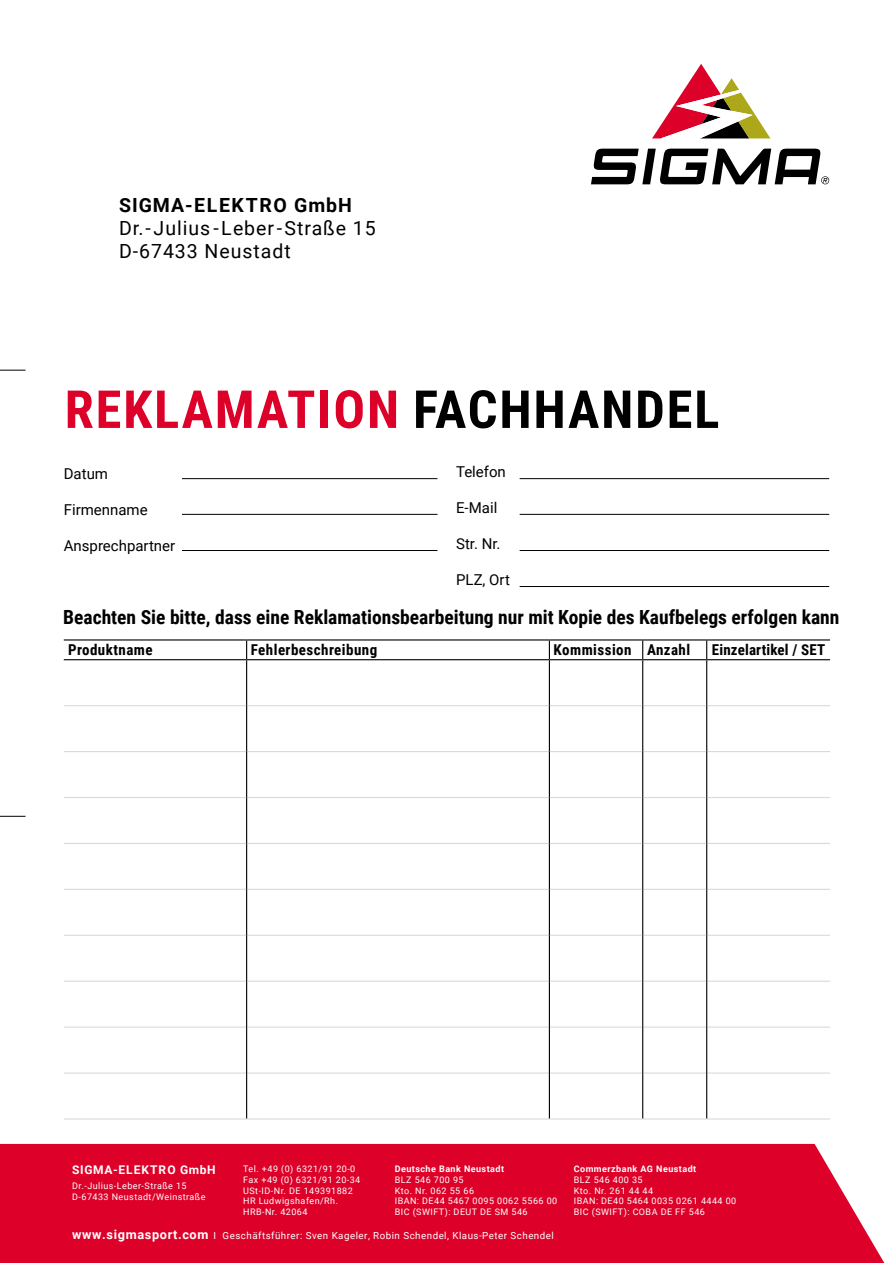
<style>
.page{position:relative;width:893px;height:1263px;background:#fff}
.page>*{position:absolute;margin:0;border:0;box-sizing:border-box;transform-origin:0 0}
.t1{font:700 52.5px "Roboto Condensed";letter-spacing:.035em;color:#dd0029}
.t2{font:700 19.5px "Roboto Condensed";color:#000}
.t3{font:19.5px/23.4px "Roboto";letter-spacing:.05em;color:#000}
.t4{font:700 19.5px "Roboto";letter-spacing:.06em;color:#000}
.t5{font:15px "Roboto";color:#000}
.t6{font:700 15px "Roboto Condensed";letter-spacing:.03em;color:#000}
.t7{font:700 15px "Roboto Condensed";letter-spacing:.01em;color:#000}
.t8{font:700 12px "Roboto";letter-spacing:.06em;color:#fff}
.t9{font:9.75px "Roboto";letter-spacing:.05em;color:#fff}
.t10{font:9px/10.8px "Roboto";letter-spacing:.05em;color:#fff}
.t11{font:700 9px "Roboto";letter-spacing:.05em;color:#fff}
.s1{color:#000}
.s2{font-weight:700;font-size:12.75px}
</style>
<div class="page">
<div style="left:0;top:1144px;width:884px;height:119px;background:#dd0029"></div>
<svg style="left:591px;top:149px;width:238px;height:35px"></svg>
<svg style="left:652px;top:64px;width:118px;height:74px"></svg>
<hr style="left:64px;top:639px;width:183px;height:1px;background:#000">
<hr style="left:247px;top:639px;width:302px;height:1px;background:#000">
<svg style="left:246px;top:640px;width:1px;height:19px"></svg>
<hr style="left:549px;top:639px;width:94px;height:1px;background:#000">
<hr style="left:643px;top:639px;width:64px;height:1px;background:#000">
<hr style="left:707px;top:639px;width:123px;height:1px;background:#000">
<hr style="left:64px;top:659px;width:183px;height:1px;background:#000">
<hr style="left:247px;top:659px;width:302px;height:1px;background:#000">
<hr style="left:549px;top:659px;width:94px;height:1px;background:#000">
<hr style="left:643px;top:659px;width:64px;height:1px;background:#000">
<hr style="left:707px;top:659px;width:123px;height:1px;background:#000">
<hr style="left:64px;top:705px;width:182px;height:1px;background:#dadada">
<hr style="left:247px;top:705px;width:302px;height:1px;background:#dadada">
<hr style="left:550px;top:705px;width:92px;height:1px;background:#dadada">
<hr style="left:643px;top:705px;width:63px;height:1px;background:#dadada">
<hr style="left:707px;top:705px;width:123px;height:1px;background:#dadada">
<hr style="left:64px;top:751px;width:182px;height:1px;background:#dadada">
<hr style="left:247px;top:751px;width:302px;height:1px;background:#dadada">
<hr style="left:550px;top:751px;width:92px;height:1px;background:#dadada">
<hr style="left:643px;top:751px;width:63px;height:1px;background:#dadada">
<hr style="left:707px;top:751px;width:123px;height:1px;background:#dadada">
<hr style="left:64px;top:797px;width:182px;height:1px;background:#dadada">
<hr style="left:247px;top:797px;width:302px;height:1px;background:#dadada">
<hr style="left:550px;top:797px;width:92px;height:1px;background:#dadada">
<hr style="left:643px;top:797px;width:63px;height:1px;background:#dadada">
<hr style="left:707px;top:797px;width:123px;height:1px;background:#dadada">
<hr style="left:64px;top:843px;width:182px;height:1px;background:#dadada">
<hr style="left:247px;top:843px;width:302px;height:1px;background:#dadada">
<hr style="left:550px;top:843px;width:92px;height:1px;background:#dadada">
<hr style="left:643px;top:843px;width:63px;height:1px;background:#dadada">
<hr style="left:707px;top:843px;width:123px;height:1px;background:#dadada">
<hr style="left:64px;top:889px;width:182px;height:1px;background:#dadada">
<hr style="left:247px;top:889px;width:302px;height:1px;background:#dadada">
<hr style="left:550px;top:889px;width:92px;height:1px;background:#dadada">
<hr style="left:643px;top:889px;width:63px;height:1px;background:#dadada">
<hr style="left:707px;top:889px;width:123px;height:1px;background:#dadada">
<hr style="left:64px;top:935px;width:182px;height:1px;background:#dadada">
<hr style="left:247px;top:935px;width:302px;height:1px;background:#dadada">
<hr style="left:550px;top:935px;width:92px;height:1px;background:#dadada">
<hr style="left:643px;top:935px;width:63px;height:1px;background:#dadada">
<hr style="left:707px;top:935px;width:123px;height:1px;background:#dadada">
<hr style="left:64px;top:981px;width:182px;height:1px;background:#dadada">
<hr style="left:247px;top:981px;width:302px;height:1px;background:#dadada">
<hr style="left:550px;top:981px;width:92px;height:1px;background:#dadada">
<hr style="left:643px;top:981px;width:63px;height:1px;background:#dadada">
<hr style="left:707px;top:981px;width:123px;height:1px;background:#dadada">
<hr style="left:64px;top:1026px;width:182px;height:2px;background:#dadada">
<hr style="left:247px;top:1026px;width:302px;height:2px;background:#dadada">
<hr style="left:550px;top:1026px;width:92px;height:2px;background:#dadada">
<hr style="left:643px;top:1026px;width:63px;height:2px;background:#dadada">
<hr style="left:707px;top:1026px;width:123px;height:2px;background:#dadada">
<hr style="left:64px;top:1072px;width:182px;height:2px;background:#dadada">
<hr style="left:247px;top:1072px;width:302px;height:2px;background:#dadada">
<hr style="left:550px;top:1072px;width:92px;height:2px;background:#dadada">
<hr style="left:643px;top:1072px;width:63px;height:2px;background:#dadada">
<hr style="left:707px;top:1072px;width:123px;height:2px;background:#dadada">
<hr style="left:64px;top:1118px;width:183px;height:1px;background:#dadada">
<hr style="left:247px;top:1118px;width:302px;height:1px;background:#dadada">
<hr style="left:549px;top:1118px;width:94px;height:1px;background:#dadada">
<hr style="left:643px;top:1118px;width:64px;height:1px;background:#dadada">
<hr style="left:707px;top:1118px;width:123px;height:1px;background:#dadada">
<svg style="left:549px;top:640px;width:1px;height:19px"></svg>
<svg style="left:642px;top:640px;width:1px;height:19px"></svg>
<svg style="left:706px;top:640px;width:1px;height:19px"></svg>
<hr style="left:549px;top:660px;width:1px;height:46px;background:#000">
<hr style="left:642px;top:660px;width:1px;height:46px;background:#000">
<hr style="left:706px;top:660px;width:1px;height:46px;background:#000">
<hr style="left:549px;top:706px;width:1px;height:45px;background:#000">
<hr style="left:642px;top:706px;width:1px;height:45px;background:#000">
<hr style="left:706px;top:706px;width:1px;height:45px;background:#000">
<hr style="left:549px;top:751px;width:1px;height:46px;background:#000">
<hr style="left:642px;top:751px;width:1px;height:46px;background:#000">
<hr style="left:706px;top:751px;width:1px;height:46px;background:#000">
<hr style="left:549px;top:797px;width:1px;height:46px;background:#000">
<hr style="left:642px;top:797px;width:1px;height:46px;background:#000">
<hr style="left:706px;top:797px;width:1px;height:46px;background:#000">
<hr style="left:549px;top:843px;width:1px;height:46px;background:#000">
<hr style="left:642px;top:843px;width:1px;height:46px;background:#000">
<hr style="left:706px;top:843px;width:1px;height:46px;background:#000">
<hr style="left:549px;top:889px;width:1px;height:46px;background:#000">
<hr style="left:642px;top:889px;width:1px;height:46px;background:#000">
<hr style="left:706px;top:889px;width:1px;height:46px;background:#000">
<hr style="left:549px;top:935px;width:1px;height:46px;background:#000">
<hr style="left:642px;top:935px;width:1px;height:46px;background:#000">
<hr style="left:706px;top:935px;width:1px;height:46px;background:#000">
<hr style="left:549px;top:981px;width:1px;height:46px;background:#000">
<hr style="left:642px;top:981px;width:1px;height:46px;background:#000">
<hr style="left:706px;top:981px;width:1px;height:46px;background:#000">
<hr style="left:549px;top:1027px;width:1px;height:46px;background:#000">
<hr style="left:642px;top:1027px;width:1px;height:46px;background:#000">
<hr style="left:706px;top:1027px;width:1px;height:46px;background:#000">
<hr style="left:549px;top:1073px;width:1px;height:45px;background:#000">
<hr style="left:642px;top:1073px;width:1px;height:45px;background:#000">
<hr style="left:706px;top:1073px;width:1px;height:45px;background:#000">
<hr style="left:246px;top:660px;width:1px;height:46px;background:#000">
<hr style="left:246px;top:706px;width:1px;height:45px;background:#000">
<hr style="left:246px;top:751px;width:1px;height:46px;background:#000">
<hr style="left:246px;top:797px;width:1px;height:46px;background:#000">
<hr style="left:246px;top:843px;width:1px;height:46px;background:#000">
<hr style="left:246px;top:889px;width:1px;height:46px;background:#000">
<hr style="left:246px;top:935px;width:1px;height:46px;background:#000">
<hr style="left:246px;top:981px;width:1px;height:46px;background:#000">
<hr style="left:246px;top:1027px;width:1px;height:46px;background:#000">
<hr style="left:246px;top:1073px;width:1px;height:45px;background:#000">
<svg style="left:0;top:370px;width:26px;height:1px"></svg>
<svg style="left:0;top:816px;width:26px;height:1px"></svg>
<hr style="left:520px;top:478px;width:309px;height:1px;background:#000">
<hr style="left:520px;top:514px;width:309px;height:1px;background:#000">
<hr style="left:520px;top:550px;width:309px;height:1px;background:#000">
<hr style="left:520px;top:586px;width:309px;height:1px;background:#000">
<hr style="left:182px;top:478px;width:255px;height:1px;background:#000">
<hr style="left:182px;top:514px;width:255px;height:1px;background:#000">
<hr style="left:182px;top:550px;width:255px;height:1px;background:#000">
<h2 class="t4" style="left:119px;top:191px;width:234px">SIGMA-ELEKTRO GmbH</h2>
<h2 class="t3" style="left:119px;top:216px;width:258px">Dr.-Julius -Leber-Straße 15<br>D-67433 Neustadt</h2>
<h1 class="t1" style="left:65px;top:372px;width:656px">REKLAMATION <span class="s1">FACHHANDEL</span></h1>
<h3 class="t5" style="left:456px;top:461px;width:51px">Telefon</h3>
<h3 class="t5" style="left:456px;top:497px;width:43px">E-Mail</h3>
<h3 class="t5" style="left:456px;top:533px;width:46px">Str. Nr.</h3>
<h3 class="t5" style="left:456px;top:569px;width:55px">PLZ, Ort</h3>
<h2 class="t2" style="left:63px;top:604px;width:778px">Beachten Sie bitte, dass eine Reklamationsbearbeitung nur mit Kopie des Kaufbelegs erfolgen kann</h2>
<h3 class="t6" style="left:68px;top:640px;width:86px">Produktname</h3>
<h3 class="t6" style="left:251px;top:640px;width:128px">Fehlerbeschreibung</h3>
<h3 class="t6" style="left:554px;top:640px;width:138px">Kommission Anzahl</h3>
<h3 class="t7" style="left:712px;top:640px;width:115px">Einzelartikel / SET</h3>
<h3 class="t5" style="left:64px;top:463px;width:46px">Datum</h3>
<h3 class="t5" style="left:64px;top:499px;width:85px">Firmenname</h3>
<h3 class="t5" style="left:64px;top:535px;width:113px">Ansprechpartner</h3>
<h3 class="t8" style="left:72px;top:1161px;width:145px">SIGMA-ELEKTRO GmbH</h3>
<p class="t10" style="left:72px;top:1180px;width:135px">Dr.-Julius-Leber-Straße 15<br>D-67433 Neustadt/Weinstraße</p>
<p class="t10" style="left:243px;top:1163px;width:119px">Tel. +49 (0) 6321/91 20-0<br>Fax +49 (0) 6321/91 20-34<br>USt-ID-Nr. DE 149391882<br>HR Ludwigshafen/Rh.<br>HRB-Nr. 42064</p>
<p class="t11" style="left:395px;top:1162px;width:111px">Deutsche Bank Neustadt</p>
<p class="t10" style="left:395px;top:1174px;width:164px">BLZ 546 700 95<br>Kto. Nr. 062 55 66<br>IBAN: DE44 5467 0095 0062 5566 00<br>BIC (SWIFT): DEUT DE SM 546</p>
<p class="t9" style="left:72px;top:1228px;width:483px"><span class="s2">www.sigmasport.com</span> Ӏ Geschäftsführer: Sven Kageler, Robin Schendel, Klaus-Peter Schendel</p>
<p class="t11" style="left:574px;top:1162px;width:124px">Commerzbank AG Neustadt</p>
<p class="t10" style="left:574px;top:1174px;width:164px">BLZ 546 400 35<br>Kto. Nr. 261 44 44<br>IBAN: DE40 5464 0035 0261 4444 00<br>BIC (SWIFT): COBA DE FF 546</p>
</div>
